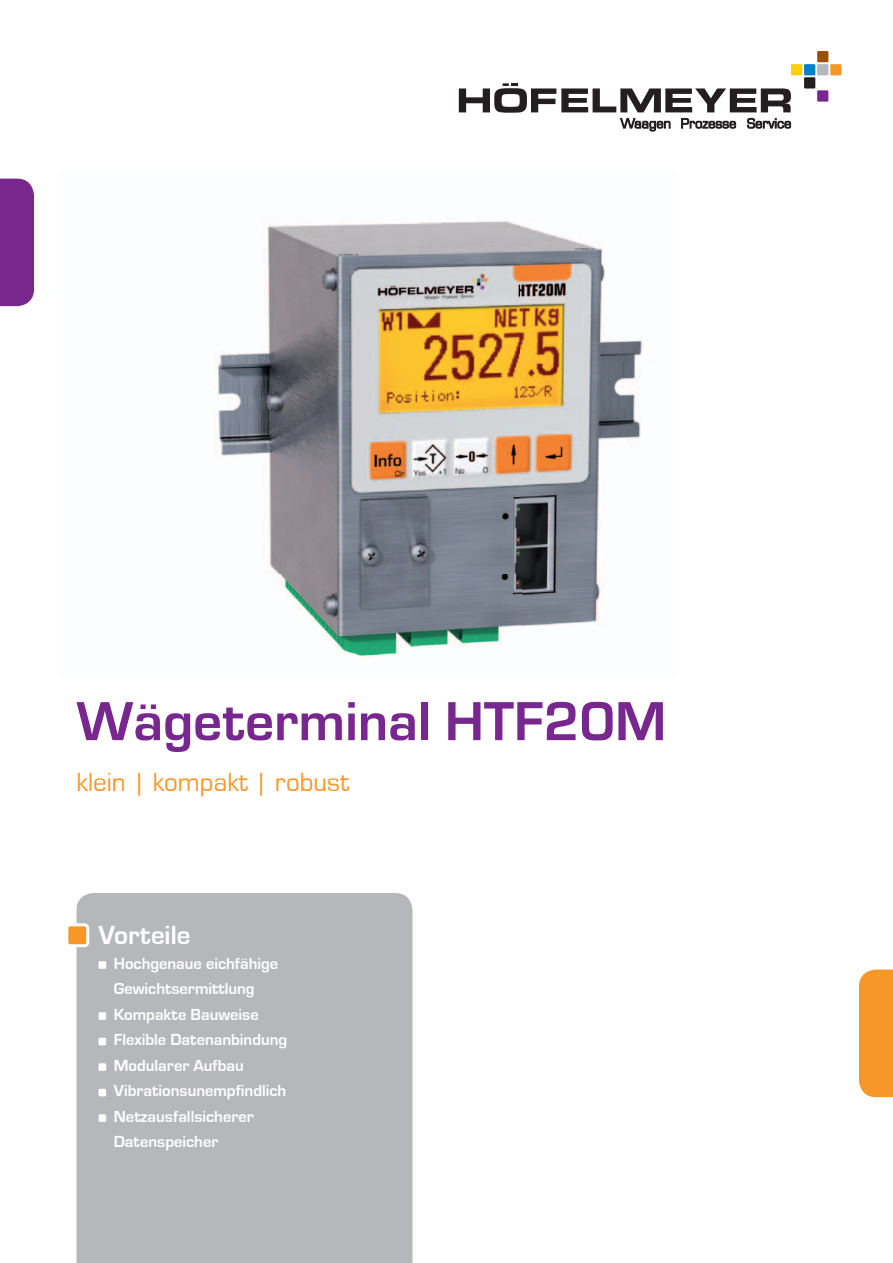
<style>
.page{position:relative;width:893px;height:1263px;background:#fff}
.page>*{position:absolute;margin:0;border:0;box-sizing:border-box;transform-origin:0 0}
.t1{font:700 57px "Eurostile T";color:#77278d}
.t2{font:27px "Eurostile T";color:#f79727}
.t3{font:700 27px "Eurostile T";color:#fff}
.t4{font:700 16.5px/25.5px "Eurostile T";color:#fff}
</style>
<div class="page">
<div style="left:859px;top:969px;width:34px;height:128px;background:#f79727"></div>
<div style="left:0;top:179px;width:34px;height:127px;background:#77278d"></div>
<div style="left:804px;top:77px;width:11px;height:12px;background:#231f20"></div>
<div style="left:804px;top:64px;width:11px;height:11px;background:#0082c8"></div>
<div style="left:817px;top:64px;width:11px;height:11px;background:#b6b7bb"></div>
<div style="left:817px;top:90px;width:11px;height:12px;background:#77278d"></div>
<div style="left:817px;top:51px;width:11px;height:11px;background:#9a5006"></div>
<div style="left:791px;top:64px;width:11px;height:11px;background:#fed105"></div>
<div style="left:830px;top:64px;width:11px;height:11px;background:#f79727"></div>
<svg style="left:459px;top:83px;width:332px;height:48px"></svg>
<div style="left:77px;top:893px;width:335px;height:370px;background:#b6b7bb"></div>
<div style="left:99px;top:961px;width:7px;height:8px;background:#fff;border-radius:2px"></div>
<div style="left:99px;top:1012px;width:7px;height:8px;background:#fff;border-radius:2px"></div>
<div style="left:99px;top:1038px;width:7px;height:7px;background:#fff;border-radius:2px"></div>
<div style="left:99px;top:1063px;width:7px;height:8px;background:#fff;border-radius:2px"></div>
<div style="left:99px;top:1089px;width:7px;height:7px;background:#fff;border-radius:2px"></div>
<div style="left:99px;top:1114px;width:7px;height:8px;background:#fff;border-radius:2px"></div>
<div style="left:67px;top:925px;width:21px;height:21px;background:#f79727;border-radius:3px"></div>
<div style="left:65px;top:923px;width:24px;height:24px;border:3px solid #fff;border-radius:3px"></div>
<img style="left:217px;top:221px;width:426px;height:436px">
<h1 class="t1" style="left:77px;top:690px;width:591px">Wägeterminal HTF20M</h1>
<h2 class="t2" style="left:77px;top:767px;width:274px">klein | kompakt | robust</h2>
<h2 class="t3" style="left:99px;top:920px;width:93px">Vorteile</h2>
<p class="t4" style="left:114px;top:951px;width:175px">Hochgenaue eichfähige<br>Gewichtsermittlung<br>Kompakte Bauweise<br>Flexible Datenanbindung<br>Modularer Aufbau<br>Vibrationsunempfindlich<br>Netzausfallsicherer<br>Datenspeicher</p>
</div>
